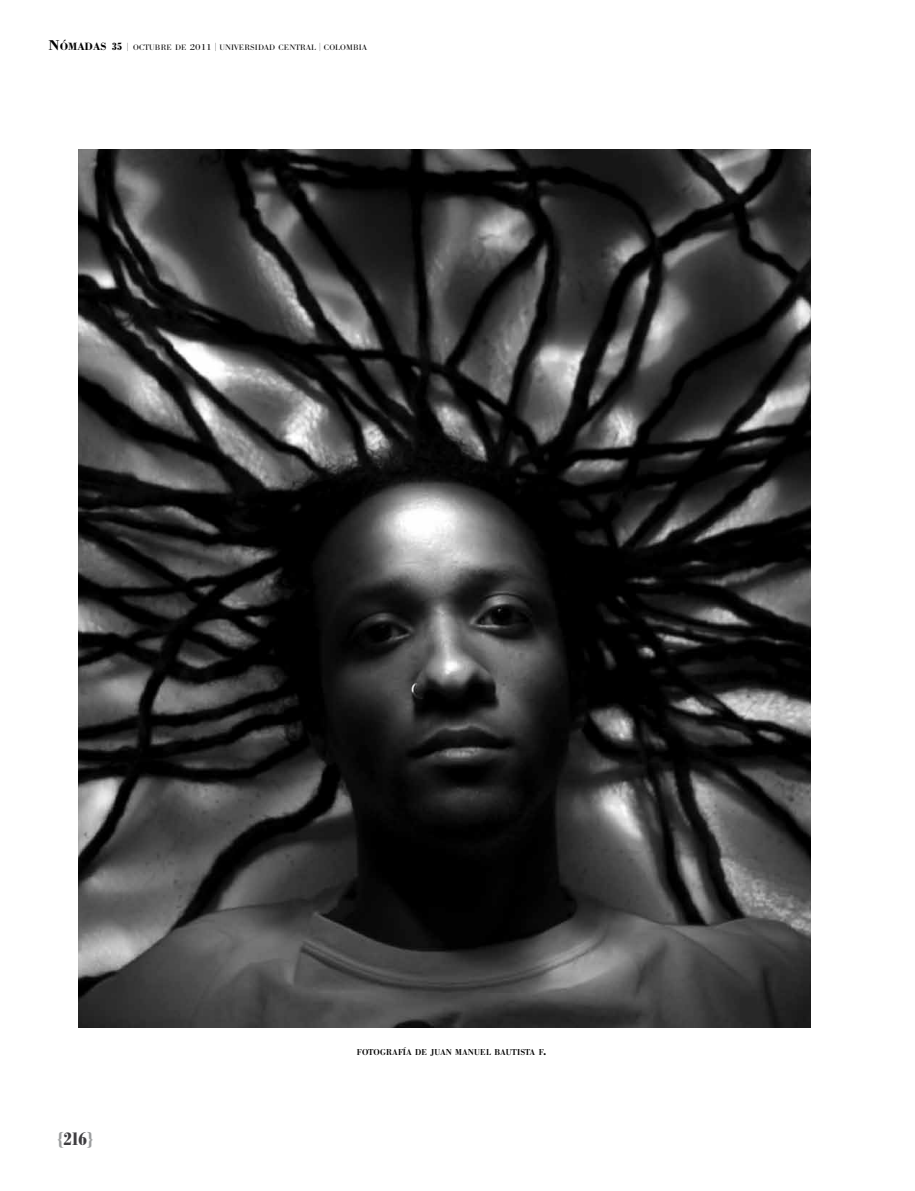
<style>
.page{position:relative;width:915px;height:1191px;background:#fff}
.page>*{position:absolute;margin:0;border:0;box-sizing:border-box;transform-origin:0 0}
.t1{font:700 condensed 18px "Bodoni BE";color:#3e3d40}
.t2{font:500 8.4px "Bodoni BE";color:#000}
.t3{font:300 7.8px "Bodoni BE";letter-spacing:.02em;color:#000;scale:1.09 1}
.s1{font-family:"Bodoni";font-weight:700;font-size:14.7px}
.s2{font-family:"Bodoni";font-weight:700;font-size:10.95px}
.s3{font-weight:700;font-stretch:condensed;font-size:10.5px}
.s4{font-size:8.25px}
.s5{font-size:8.55px}
.s6{color:#9c9e9f}
.s7{font-size:12px}
</style>
<div class="page">
<img style="left:79px;top:149px;width:731px;height:878px">
<p class="t3" style="left:48px;top:43px;width:294px"><span class="s1">N</span><span class="s2">ÓMADAS</span> <span class="s3">35</span> <span class="s4">|</span> OCTUBRE DE <span class="s5">2011</span> <span class="s4">|</span> UNIVERSIDAD CENTRAL <span class="s4">|</span> COLOMBIA</p>
<h1 class="t1" style="left:57px;top:1128px;width:38px"><span class="s6">{</span>216<span class="s6">}</span></h1>
<p class="t2" style="left:357px;top:1047px;width:191px">FOTOGRAFÍA DE JUAN MANUEL BAUTISTA F<span class="s7">.</span></p>
</div>
